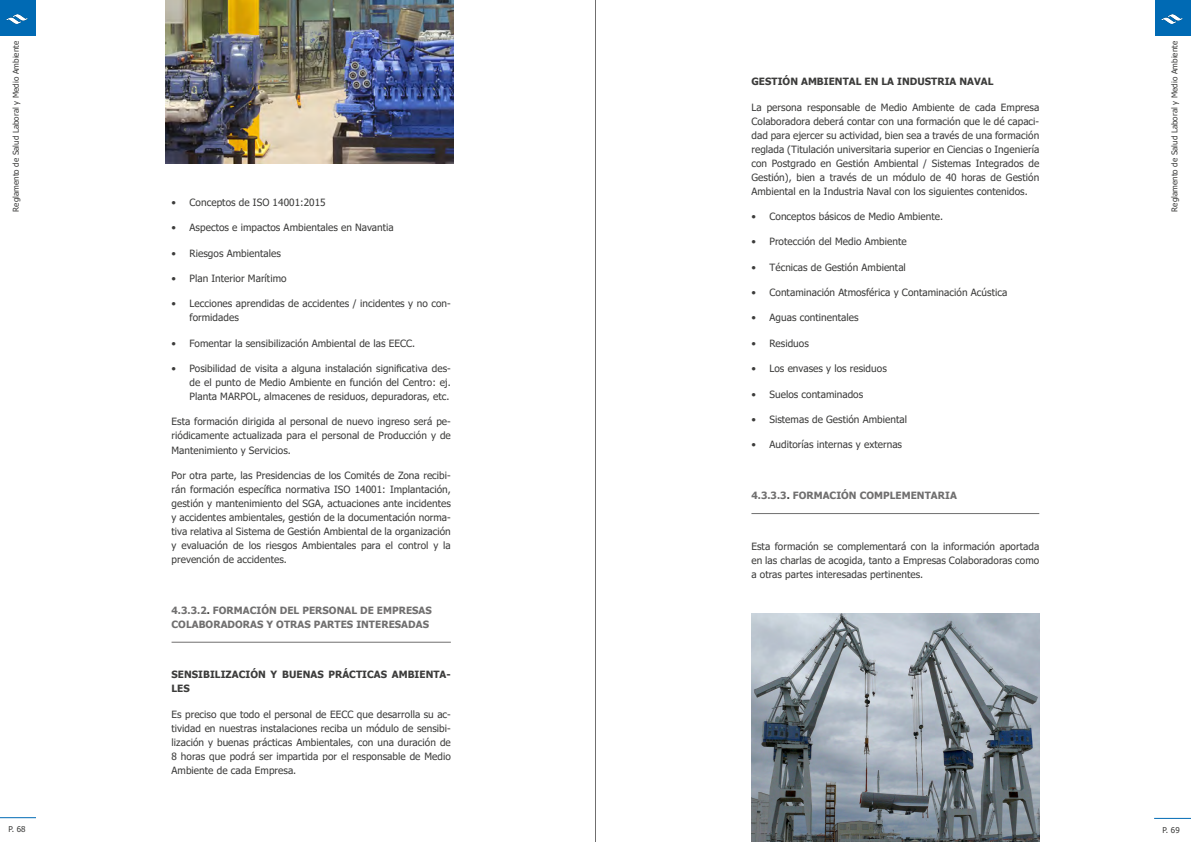
<style>
.page{position:relative;width:1191px;height:842px;background:#fff}
.page>*{position:absolute;margin:0;border:0;box-sizing:border-box;transform-origin:0 0}
.Elena_Texto{font:10px/14px "Tahoma";letter-spacing:.005em;color:#3c3c3b;text-align:justify}
.Destacado{font:700 10px/14px "Tahoma";letter-spacing:.005em;color:#706f6f}
.Elena_Texto-2{font:700 10px/14px "Tahoma";letter-spacing:.005em;color:#3c3c3b}
.t1{font:8px "Tahoma";letter-spacing:.005em;color:#3c3c3b}
.s1{color:#3c3c3b}
</style>
<div class="page">
<div style="left:0;top:0;width:36px;height:36px;background:#006ab4"></div>
<div style="left:1155px;top:0;width:36px;height:36px;background:#006ab4"></div>
<img style="left:7px;top:15px;width:20px;height:9px">
<img style="left:1161px;top:15px;width:21px;height:9px">
<hr style="left:0;top:817px;width:36px;height:1px;background:#006ab4">
<hr style="left:1154px;top:818px;width:37px;height:1px;background:#006ab4">
<hr style="left:595px;top:0;width:1px;height:842px;background:#706f6f">
<hr style="left:171px;top:642px;width:280px;height:1px;background:#706f6f">
<img style="left:166px;top:0;width:288px;height:163px">
<hr style="left:751px;top:513px;width:288px;height:1px;background:#706f6f">
<img style="left:751px;top:613px;width:289px;height:229px">
<p class="t1" style="left:11px;top:211px;width:172px;rotate:-90deg">Reglamento de Salud Laboral y Medio Ambiente</p>
<p class="Elena_Texto" style="left:171px;top:196px;width:156px">• Conceptos de ISO 14001:2015</p>
<p class="Elena_Texto" style="left:171px;top:221px;width:224px">• Aspectos e impactos Ambientales en Navantia</p>
<p class="Elena_Texto" style="left:171px;top:247px;width:111px">• Riesgos Ambientales</p>
<p class="Elena_Texto" style="left:171px;top:272px;width:117px">• Plan Interior Marítimo</p>
<p class="Elena_Texto" style="left:189px;top:297px;width:263px;text-indent:-18px">• Lecciones aprendidas de accidentes / incidentes y no con&shy;formidades</p>
<p class="Elena_Texto" style="left:171px;top:337px;width:245px">• Fomentar la sensibilización Ambiental de las EECC.</p>
<p class="Elena_Texto" style="left:189px;top:362px;width:263px;text-indent:-18px">• Posibilidad de visita a alguna instalación significativa des&shy;de el punto de Medio Ambiente en función del Centro: ej.<br>Planta MARPOL, almacenes de residuos, depuradoras, etc.</p>
<p class="Elena_Texto" style="left:171px;top:415px;width:281px">Esta formación dirigida al personal de nuevo ingreso será pe&shy;riódicamente actualizada para el personal de Producción y de Mantenimiento y Servicios.</p>
<p class="Elena_Texto" style="left:171px;top:469px;width:281px">Por otra parte, las Presidencias de los Comités de Zona recibi&shy;rán formación específica normativa ISO 14001: Implantación, gestión y mantenimiento del SGA, actuaciones ante incidentes y accidentes ambientales, gestión de la documentación norma&shy;tiva relativa al Sistema de Gestión Ambiental de la organización y evaluación de los riesgos Ambientales para el control y la prevención de accidentes.</p>
<p class="Destacado" style="left:171px;top:603px;width:262px">4.3.3.2<span class="s1">.</span> FORMACIÓN DEL PERSONAL DE EMPRESAS<br>COLABORADORAS Y OTRAS PARTES INTERESADAS</p>
<p class="Elena_Texto-2" style="left:171px;top:668px;width:281px">SENSIBILIZACIÓN Y BUENAS PRÁCTICAS AMBIENTA-<br>LES</p>
<p class="Elena_Texto" style="left:171px;top:707px;width:281px">Es preciso que todo el personal de EECC que desarrolla su ac&shy;tividad en nuestras instalaciones reciba un módulo de sensibi&shy;lización y buenas prácticas Ambientales, con una duración de 8 horas que podrá ser impartida por el responsable de Medio Ambiente de cada Empresa.</p>
<p class="Elena_Texto-2" style="left:751px;top:75px;width:244px">GESTIÓN AMBIENTAL EN LA INDUSTRIA NAVAL</p>
<p class="Elena_Texto" style="left:751px;top:101px;width:289px">La persona responsable de Medio Ambiente de cada Empresa Colaboradora deberá contar con una formación que le dé capaci&shy;dad para ejercer su actividad, bien sea a través de una formación reglada (Titulación universitaria superior en Ciencias o Ingeniería con Postgrado en Gestión Ambiental / Sistemas Integrados de Gestión), bien a través de un módulo de 40 horas de Gestión Ambiental en la Industria Naval con los siguientes contenidos.</p>
<p class="Elena_Texto" style="left:751px;top:210px;width:193px">• Conceptos básicos de Medio Ambiente.</p>
<p class="Elena_Texto" style="left:751px;top:235px;width:157px">• Protección del Medio Ambiente</p>
<p class="Elena_Texto" style="left:751px;top:261px;width:156px">• Técnicas de Gestión Ambiental</p>
<p class="Elena_Texto" style="left:751px;top:286px;width:257px">• Contaminación Atmosférica y Contaminación Acústica</p>
<p class="Elena_Texto" style="left:751px;top:311px;width:109px">• Aguas continentales</p>
<p class="Elena_Texto" style="left:751px;top:337px;width:59px">• Residuos</p>
<p class="Elena_Texto" style="left:751px;top:362px;width:137px">• Los envases y los residuos</p>
<p class="Elena_Texto" style="left:751px;top:387px;width:113px">• Suelos contaminados</p>
<p class="Elena_Texto" style="left:751px;top:413px;width:157px">• Sistemas de Gestión Ambiental</p>
<p class="Elena_Texto" style="left:751px;top:438px;width:152px">• Auditorías internas y externas</p>
<p class="Destacado" style="left:751px;top:489px;width:207px">4.3.3.3<span class="s1">.</span> FORMACIÓN COMPLEMENTARIA</p>
<p class="Elena_Texto" style="left:751px;top:539px;width:289px">Esta formación se complementará con la información aportada en las charlas de acogida, tanto a Empresas Colaboradoras como a otras partes interesadas pertinentes.</p>
<p class="t1" style="left:1169px;top:211px;width:172px;rotate:-90deg">Reglamento de Salud Laboral y Medio Ambiente</p>
<p class="t1" style="left:9px;top:823px;width:19px">P. 68</p>
<p class="t1" style="left:1162px;top:824px;width:19px">P. 69</p>
</div>
